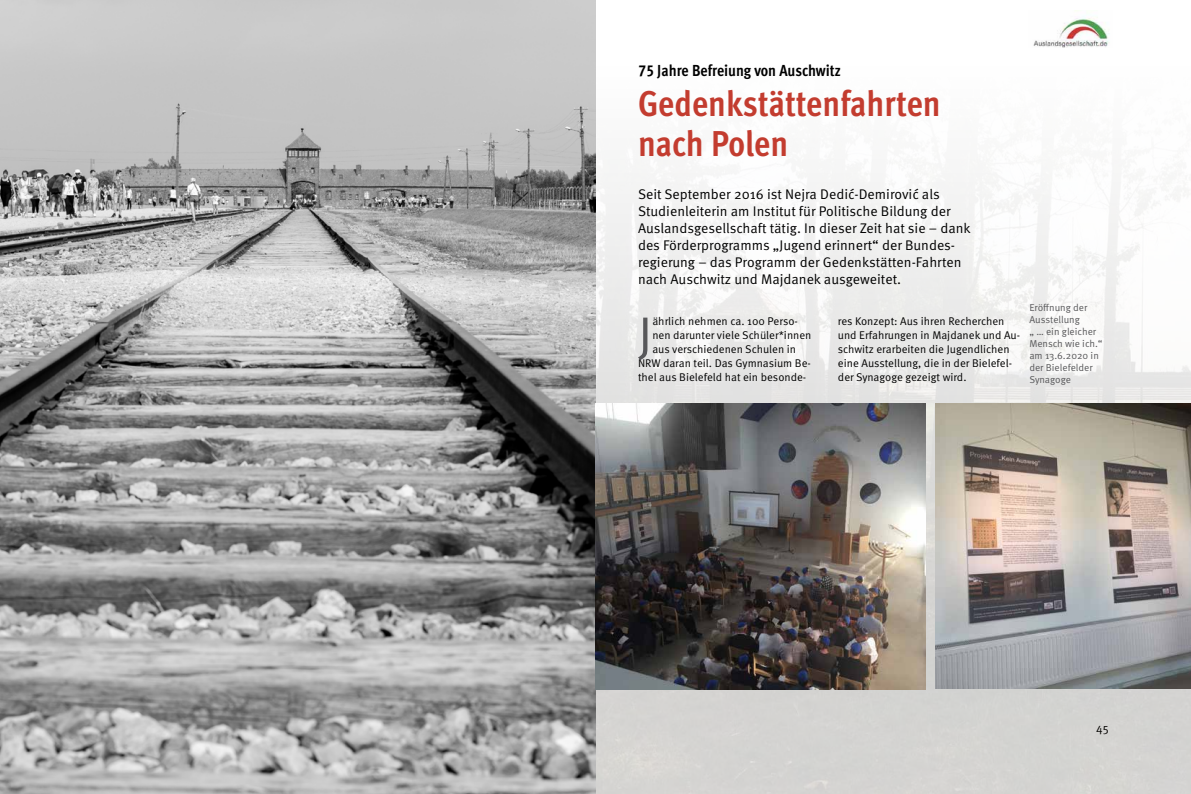
<style>
.page{position:relative;width:1191px;height:794px;background:#fff}
.page>*{position:absolute;margin:0;border:0;box-sizing:border-box;transform-origin:0 0}
.t1{font:52px "Meta Pro";color:#58585a}
.t2{font:36px/40px "Meta Cond Bold LF";color:#c33c2f}
.t3{font:16px "Meta Cond Bold LF";color:#000}
.t4{font:14px/17px "Meta Pro";color:#000}
.t5{font:12px "Meta Pro";color:#000}
.t6{font:11.2px/14px "Meta Pro";color:#000}
.t7{font:10px/12px "Meta Pro";color:#58585a}
</style>
<div class="page">
<img style="left:1033px;top:18px;width:76px;height:29px">
<img style="left:595px;top:59px;width:596px;height:735px">
<img style="left:0;top:0;width:595px;height:794px">
<img style="left:595px;top:403px;width:331px;height:286px">
<img style="left:935px;top:403px;width:256px;height:285px">
<h3 class="t3" style="left:638px;top:61px;width:204px">75 Jahre Befreiung von Auschwitz</h3>
<h2 class="t2" style="left:638px;top:83px;width:304px">Gedenkstättenfahrten nach Polen</h2>
<p class="t4" style="left:638px;top:186px;width:334px">Seit September 2016 ist Nejra Dedić-Demirović als Studienleiterin am Institut für Politische Bildung der Auslandsgesellschaft tätig. In dieser Zeit hat sie – dank des Förderprogramms „Jugend erinnert“ der Bundes&shy;regierung – das Programm der Gedenkstätten-Fahrten nach Auschwitz und Majdanek ausgeweitet.</p>
<h1 class="t1" style="left:638px;top:302px;width:16px">J</h1>
<p class="t6" style="left:652px;top:315px;width:147px">ährlich nehmen ca. 100 Perso-</p>
<p class="t6" style="left:652px;top:329px;width:161px">nen darunter viele Schüler*innen</p>
<p class="t6" style="left:652px;top:343px;width:145px">aus verschiedenen Schulen in</p>
<p class="t6" style="left:638px;top:357px;width:174px">NRW daran teil. Das Gymnasium Be-</p>
<p class="t6" style="left:638px;top:371px;width:170px">thel aus Bielefeld hat ein besonde-</p>
<p class="t6" style="left:838px;top:315px;width:182px">res Konzept: Aus ihren Recherchen und Erfahrungen in Majdanek und Au&shy;schwitz erarbeiten die Jugendlichen eine Ausstellung, die in der Bielefel&shy;der Synagoge gezeigt wird.</p>
<p class="t7" style="left:1029px;top:302px;width:75px">Eröffnung der<br>Ausstellung<br>„ … ein gleicher<br>Mensch wie ich.“ am 13.6.2020 in der Bielefelder<br>Synagoge</p>
<p class="t5" style="left:1096px;top:720px;width:14px">45</p>
</div>
